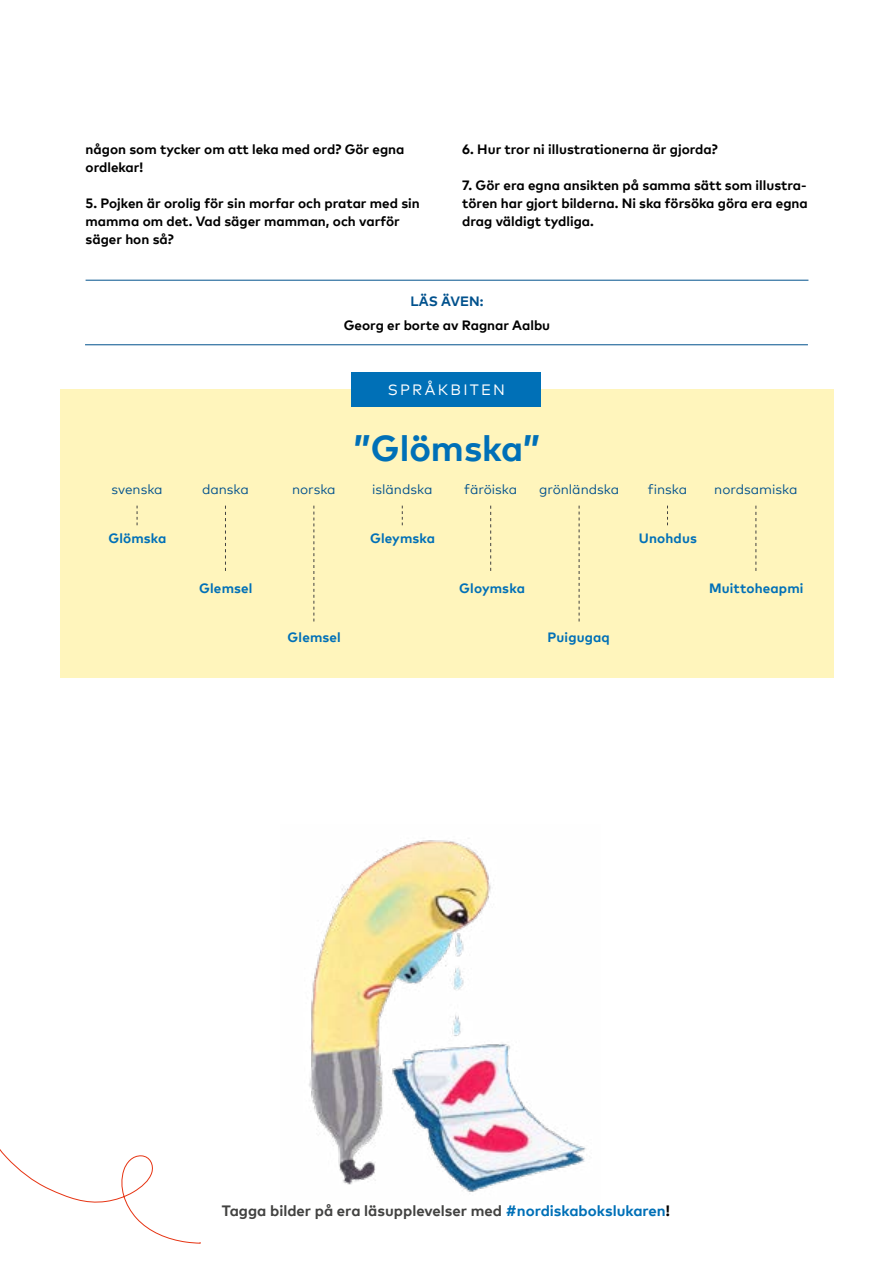
<style>
.page{position:relative;width:893px;height:1263px;background:#fff}
.page>*{position:absolute;margin:0;border:0;box-sizing:border-box;transform-origin:0 0}
.t1{font:700 36px "Mark Pro";color:#0070b7}
.t2{font:700 15px "Mark Pro";color:#424241}
.t3{font:15px "Mark Pro";letter-spacing:.15em;color:#fff}
.t4{font:700 13.5px/18px "Mark Pro";color:#000}
.t5{font:700 13.5px "Mark Pro";letter-spacing:.01em;color:#0070b7}
.t6{font:13.5px "Mark Pro";color:#00518d}
.t7{font:700 13.5px "Mark Pro";letter-spacing:.005em;color:#00518d}
.s1{color:#0070b7}
.s2{color:#000}
</style>
<div class="page">
<div style="left:60px;top:389px;width:773px;height:289px;background:#fff5bc"></div>
<div style="left:352px;top:372px;width:189px;height:34px;background:#0070b7"></div>
<svg style="left:137px;top:506px;width:1px;height:19px"></svg>
<svg style="left:402px;top:506px;width:1px;height:19px"></svg>
<svg style="left:667px;top:506px;width:1px;height:19px"></svg>
<svg style="left:225px;top:506px;width:1px;height:65px"></svg>
<svg style="left:490px;top:506px;width:1px;height:65px"></svg>
<svg style="left:755px;top:506px;width:1px;height:65px"></svg>
<svg style="left:313px;top:506px;width:1px;height:115px"></svg>
<svg style="left:579px;top:506px;width:1px;height:115px"></svg>
<hr style="left:86px;top:280px;width:722px;height:1px;background:#00518d">
<hr style="left:85px;top:344px;width:723px;height:1px;background:#00518d">
<svg style="left:0;top:1149px;width:201px;height:95px"></svg>
<img style="left:309px;top:840px;width:277px;height:354px">
<p class="t4" style="left:86px;top:139px;width:320px">någon som tycker om att leka med ord? Gör egna ordlekar!</p>
<p class="t4" style="left:86px;top:193px;width:336px">5. Pojken är orolig för sin morfar och pratar med sin mamma om det. Vad säger mamman, och varför säger hon så?</p>
<p class="t4" style="left:462px;top:139px;width:257px">6. Hur tror ni illustrationerna är gjorda?</p>
<p class="t4" style="left:462px;top:175px;width:347px;text-align:justify">7. Gör era egna ansikten på samma sätt som illustra&shy;tören har gjort bilderna. Ni ska försöka göra era egna drag väldigt tydliga.</p>
<p class="t7" style="left:411px;top:291px;width:74px">LÄS ÄVEN:</p>
<p class="t4" style="left:344px;top:315px;width:208px">Georg er borte av Ragnar Aalbu</p>
<p class="t3" style="left:388px;top:379px;width:119px">SPRÅKBITEN</p>
<h1 class="t1" style="left:354px;top:420px;width:188px">”Glömska”</h1>
<p class="t6" style="left:111px;top:479px;width:53px">svenska</p>
<p class="t6" style="left:202px;top:479px;width:48px">danska</p>
<p class="t6" style="left:292px;top:479px;width:45px">norska</p>
<p class="t6" style="left:372px;top:479px;width:62px">isländska</p>
<p class="t6" style="left:464px;top:479px;width:55px">färöiska</p>
<p class="t6" style="left:539px;top:479px;width:82px">grönländska</p>
<p class="t6" style="left:648px;top:479px;width:41px">finska</p>
<p class="t6" style="left:714px;top:479px;width:85px">nordsamiska</p>
<p class="t5" style="left:108px;top:528px;width:60px">Glömska</p>
<p class="t5" style="left:370px;top:528px;width:67px">Gleymska</p>
<p class="t5" style="left:639px;top:528px;width:59px">Unohdus</p>
<p class="t5" style="left:199px;top:578px;width:55px">Glemsel</p>
<p class="t5" style="left:459px;top:578px;width:67px">Gloymska</p>
<p class="t5" style="left:709px;top:578px;width:96px">Muittoheapmi</p>
<p class="t5" style="left:288px;top:627px;width:55px">Glemsel</p>
<p class="t5" style="left:548px;top:627px;width:64px">Puigugaq</p>
<p class="t2" style="left:222px;top:1199px;width:450px">Tagga bilder på era läsupplevelser med <span class="s1">#nordiskabokslukaren</span><span class="s2">!</span></p>
</div>
